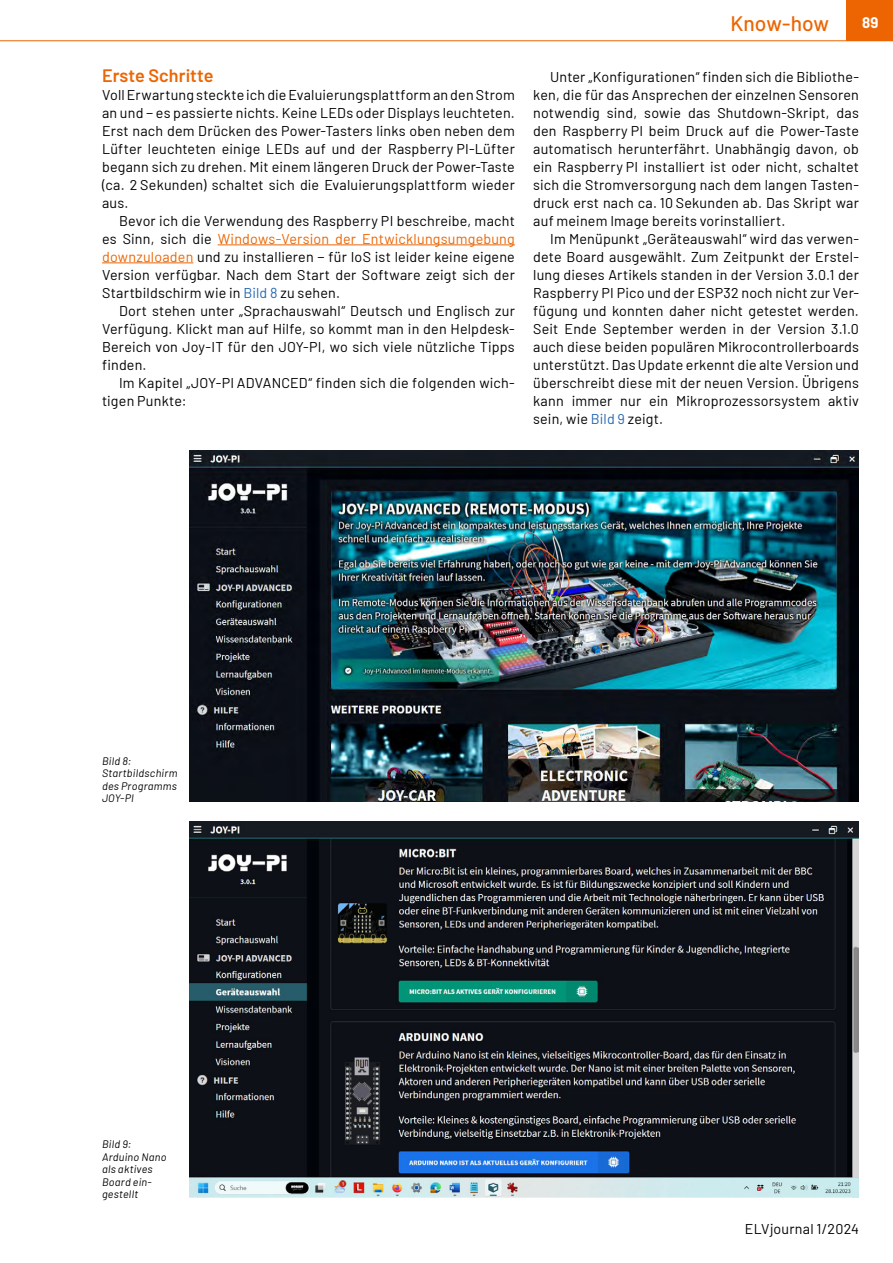
<style>
.page{position:relative;width:893px;height:1263px;background:#fff}
.page>*{position:absolute;margin:0;border:0;box-sizing:border-box;transform-origin:0 0}
.t1{font:500 21px "Barlow";color:#ec6502}
.t2{font:600 18px "Barlow";letter-spacing:.005em;color:#ec6502}
.t3{font:700 15px "Barlow";color:#fff}
.t4{font:14.25px/18px "Barlow";letter-spacing:.015em;color:#000;text-align:justify}
.t5{font:italic 10.8px/12.5px "Barlow";letter-spacing:.025em;color:#000}
.s1{color:#ec6502}
.s2{color:#2769b2}
</style>
<div class="page">
<div style="left:846px;top:0;width:47px;height:40px;background:#ec6502"></div>
<hr style="left:0;top:40px;width:893px;height:1px;background:#ec6502">
<img style="left:189px;top:821px;width:670px;height:377px">
<img style="left:189px;top:450px;width:670px;height:352px">
<hr style="left:218px;top:244px;width:297px;height:1px;background:#ec6502">
<hr style="left:102px;top:262px;width:91px;height:1px;background:#ec6502">
<p class="t2" style="left:102px;top:62px;width:113px">Erste Schritte</p>
<p class="t4" style="left:102px;top:85px;width:414px">Voll Erwartung steckte ich die Evaluierungsplattform an den Strom an und − es passierte nichts. Keine LEDs oder Displays leuchteten.<br>Erst nach dem Drücken des Power-Tasters links oben neben dem Lüfter leuchteten einige LEDs auf und der Raspberry PI-Lüfter begann sich zu drehen. Mit einem längeren Druck der Power-Taste (ca. 2 Sekunden) schaltet sich die Evaluierungsplattform wieder aus.</p>
<p class="t4" style="left:102px;top:211px;width:414px;text-indent:17px">Bevor ich die Verwendung des Raspberry PI beschreibe, macht es Sinn, sich die <span class="s1">Windows-Version der Entwicklungsumgebung downzuloaden</span> und zu installieren − für IoS ist leider keine eigene Version verfügbar. Nach dem Start der Software zeigt sich der Startbildschirm wie in <span class="s2">Bild 8</span> zu sehen.</p>
<p class="t4" style="left:102px;top:301px;width:414px;text-indent:17px">Dort stehen unter „Sprachauswahl“ Deutsch und Englisch zur Verfügung. Klickt man auf Hilfe, so kommt man in den Helpdesk-Bereich von Joy-IT für den JOY-PI, wo sich viele nützliche Tipps finden.</p>
<p class="t4" style="left:102px;top:373px;width:414px;text-indent:17px">Im Kapitel „JOY-PI ADVANCED“ finden sich die folgenden wich&shy;tigen Punkte:</p>
<h1 class="t1" style="left:730px;top:8px;width:100px">Know-how</h1>
<p class="t3" style="left:862px;top:11px;width:18px">89</p>
<p class="t4" style="left:533px;top:67px;width:327px;text-indent:17px">Unter „Konfigurationen“ finden sich die Bibliothe&shy;ken, die für das Ansprechen der einzelnen Sensoren notwendig sind, sowie das Shutdown-Skript, das den Raspberry PI beim Druck auf die Power-Taste automatisch herunterfährt. Unabhängig davon, ob ein Raspberry PI installiert ist oder nicht, schaltet sich die Stromversorgung nach dem langen Tasten&shy;druck erst nach ca. 10 Sekunden ab. Das Skript war auf meinem Image bereits vorinstalliert.</p>
<p class="t4" style="left:533px;top:228px;width:327px;text-indent:17px">Im Menüpunkt „Geräteauswahl“ wird das verwen&shy;dete Board ausgewählt. Zum Zeitpunkt der Erstel&shy;lung dieses Artikels standen in der Version 3.0.1 der Raspberry PI Pico und der ESP32 noch nicht zur Ver&shy;fügung und konnten daher nicht getestet werden.<br>Seit Ende September werden in der Version 3.1.0 auch diese beiden populären Mikrocontrollerboards unterstützt. Das Update erkennt die alte Version und überschreibt diese mit der neuen Version. Übrigens kann immer nur ein Mikroprozessorsystem aktiv sein, wie <span class="s2">Bild 9</span> zeigt.</p>
<p class="t5" style="left:102px;top:754px;width:77px">Bild 8:<br>Startbildschirm des Programms<br>JOY-PI</p>
<p class="t5" style="left:102px;top:1137px;width:66px">Bild 9:<br>Arduino Nano als aktives<br>Board ein&shy;gestellt</p>
<p class="t4" style="left:745px;top:1219px;width:115px">ELVjournal 1/2024</p>
</div>
